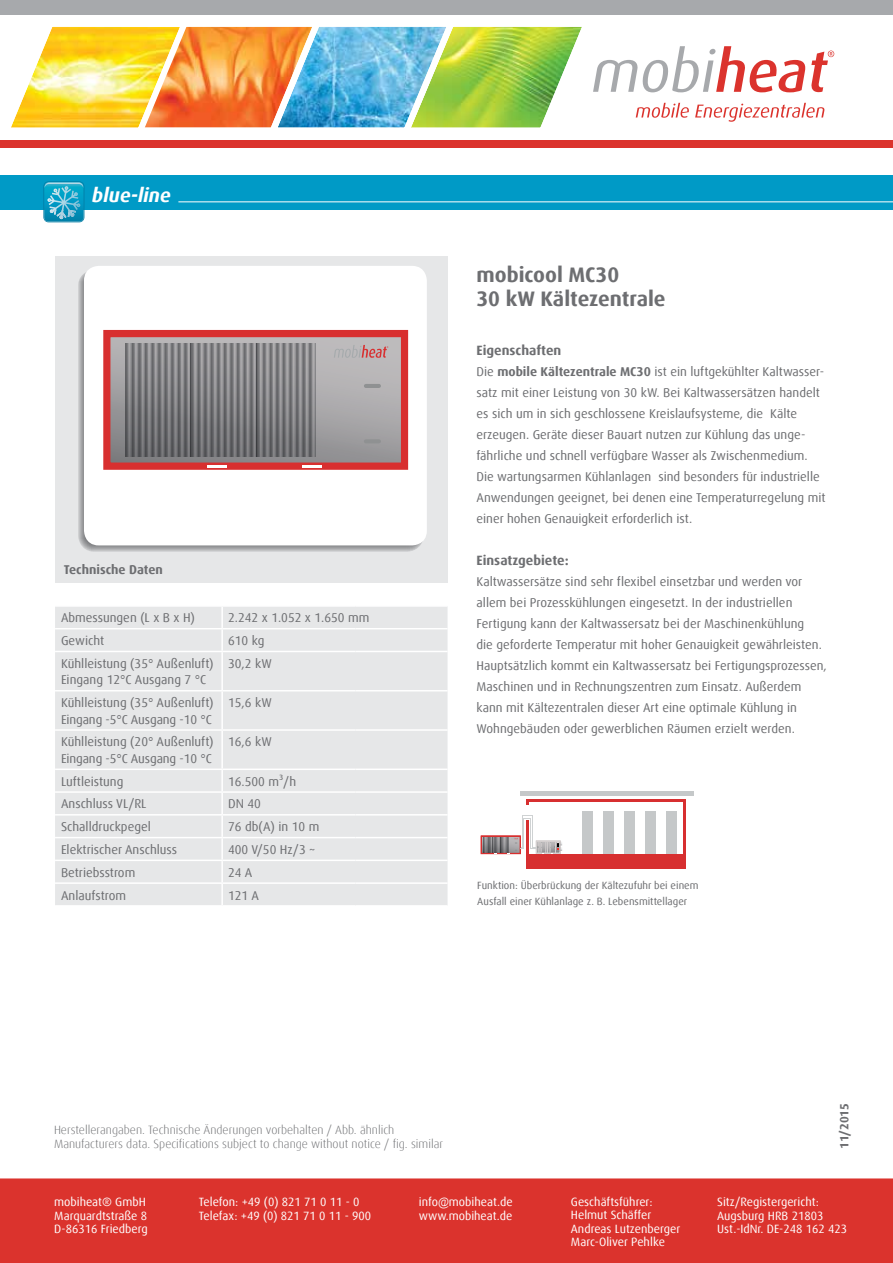
<style>
.page{position:relative;width:893px;height:1263px;background:#fff}
.page>*{position:absolute;margin:0;border:0;box-sizing:border-box;transform-origin:0 0}
.t1{font:700 21px/24px "Dax Offc Pro";color:#6d6e71}
.t2{font:italic 700 19.5px "Dax Offc Pro";color:#fff}
.t3{font:700 13.5px "Dax Offc Pro";color:#6d6e71}
.t4{font:12.75px/21px "Dax Offc Pro";color:#6d6e71}
.t5{font:700 12.75px "Dax Offc Pro";color:#6d6e71}
.t6{font:12px/13.5px "Dax Offc Pro";color:#fff}
.t7{font:300 12px/14.4px "Dax Offc Pro";color:#6d6e71}
.t8{font:700 12px "Dax Offc Pro";color:#6d6e71}
.t9{font:10.5px/16.5px "Dax Offc Pro";color:#6d6e71}
.s1{font-weight:700}
</style>
<div class="page">
<div style="left:0;top:0;width:893px;height:15px;background:#a7a9ac"></div>
<div style="left:0;top:140px;width:893px;height:7px;background:#db332d"></div>
<img style="left:11px;top:26px;width:823px;height:102px">
<div style="left:0;top:1178px;width:893px;height:85px;background:#db332d"></div>
<div style="left:0;top:176px;width:893px;height:34px;background:#009ac6"></div>
<hr style="left:178px;top:201px;width:715px;height:1px;background:#fff">
<svg style="left:43px;top:181px;width:41px;height:41px"></svg>
<img style="left:45px;top:183px;width:38px;height:6px">
<img style="left:47px;top:186px;width:33px;height:33px">
<div style="left:55px;top:256px;width:393px;height:326px;background:#e6e7e8"></div>
<svg style="left:78px;top:270px;width:346px;height:282px;background:#afb0b2"></svg>
<div style="left:84px;top:266px;width:343px;height:279px;background:#fff;border-radius:15px"></div>
<div style="left:55px;top:607px;width:393px;height:298px;background:#e6e7e8"></div>
<hr style="left:221px;top:607px;width:2px;height:21px;background:#fff">
<hr style="left:221px;top:629px;width:2px;height:22px;background:#fff">
<hr style="left:221px;top:652px;width:2px;height:38px;background:#fff">
<hr style="left:221px;top:691px;width:2px;height:38px;background:#fff">
<hr style="left:221px;top:731px;width:2px;height:37px;background:#fff">
<hr style="left:221px;top:770px;width:2px;height:21px;background:#fff">
<hr style="left:221px;top:793px;width:2px;height:21px;background:#fff">
<hr style="left:221px;top:815px;width:2px;height:22px;background:#fff">
<hr style="left:221px;top:838px;width:2px;height:22px;background:#fff">
<hr style="left:221px;top:861px;width:2px;height:21px;background:#fff">
<hr style="left:221px;top:884px;width:2px;height:21px;background:#fff">
<hr style="left:55px;top:651px;width:167px;height:1px;background:#fff">
<hr style="left:222px;top:651px;width:133px;height:1px;background:#fff">
<hr style="left:355px;top:651px;width:93px;height:1px;background:#fff">
<hr style="left:55px;top:690px;width:167px;height:1px;background:#fff">
<hr style="left:222px;top:690px;width:133px;height:1px;background:#fff">
<hr style="left:355px;top:690px;width:93px;height:1px;background:#fff">
<hr style="left:55px;top:729px;width:167px;height:2px;background:#fff">
<hr style="left:222px;top:729px;width:133px;height:2px;background:#fff">
<hr style="left:355px;top:729px;width:93px;height:2px;background:#fff">
<hr style="left:55px;top:768px;width:167px;height:2px;background:#fff">
<hr style="left:222px;top:768px;width:133px;height:2px;background:#fff">
<hr style="left:355px;top:768px;width:93px;height:2px;background:#fff">
<hr style="left:55px;top:791px;width:167px;height:2px;background:#fff">
<hr style="left:222px;top:791px;width:133px;height:2px;background:#fff">
<hr style="left:355px;top:791px;width:93px;height:2px;background:#fff">
<hr style="left:55px;top:814px;width:167px;height:1px;background:#fff">
<hr style="left:222px;top:814px;width:133px;height:1px;background:#fff">
<hr style="left:355px;top:814px;width:93px;height:1px;background:#fff">
<hr style="left:55px;top:837px;width:167px;height:1px;background:#fff">
<hr style="left:222px;top:837px;width:133px;height:1px;background:#fff">
<hr style="left:355px;top:837px;width:93px;height:1px;background:#fff">
<hr style="left:55px;top:860px;width:167px;height:1px;background:#fff">
<hr style="left:222px;top:860px;width:133px;height:1px;background:#fff">
<hr style="left:355px;top:860px;width:93px;height:1px;background:#fff">
<hr style="left:55px;top:882px;width:167px;height:2px;background:#fff">
<hr style="left:222px;top:882px;width:133px;height:2px;background:#fff">
<hr style="left:355px;top:882px;width:93px;height:2px;background:#fff">
<hr style="left:55px;top:628px;width:167px;height:1px;background:#fff">
<hr style="left:222px;top:628px;width:133px;height:1px;background:#fff">
<hr style="left:355px;top:628px;width:93px;height:1px;background:#fff">
<svg style="left:103px;top:329px;width:306px;height:141px;background:#998082"></svg>
<div style="left:527px;top:799px;width:159px;height:70px;background:#d72f30"></div>
<div style="left:529px;top:802px;width:154px;height:52px;background:#fff"></div>
<div style="left:645px;top:811px;width:10px;height:42px;background:#c5c8c9"></div>
<div style="left:582px;top:811px;width:10px;height:42px;background:#c5c8c9"></div>
<div style="left:520px;top:791px;width:174px;height:5px;background:#c5c8c9"></div>
<div style="left:604px;top:811px;width:10px;height:42px;background:#c5c8c9"></div>
<div style="left:624px;top:811px;width:10px;height:42px;background:#c5c8c9"></div>
<div style="left:525px;top:805px;width:6px;height:14px;background:#fff"></div>
<div style="left:667px;top:811px;width:10px;height:42px;background:#c5c8c9"></div>
<hr style="left:522px;top:815px;width:1px;height:33px;background:#cfd2d3">
<hr style="left:523px;top:818px;width:1px;height:31px;background:#cfd2d3">
<hr style="left:530px;top:818px;width:1px;height:31px;background:#cfd2d3">
<hr style="left:532px;top:815px;width:1px;height:33px;background:#cfd2d3">
<svg style="left:523px;top:815px;width:9px;height:4px"></svg>
<svg style="left:480px;top:835px;width:43px;height:19px"></svg>
<svg style="left:531px;top:840px;width:31px;height:14px"></svg>
<h2 class="t2" style="left:92px;top:183px;width:80px">blue-line</h2>
<h1 class="t1" style="left:476px;top:263px;width:191px">mobicool MC30<br>30 kW Kältezentrale</h1>
<p class="t3" style="left:476px;top:341px;width:86px">Eigenschaften</p>
<p class="t4" style="left:476px;top:361px;width:351px">Die <span class="s1">mobile Kältezentrale MC30</span> ist ein luftgekühlter Kaltwasser&shy;satz mit einer Leistung von 30 kW. Bei Kaltwassersätzen handelt es sich um in sich geschlossene Kreislaufsysteme, die Kälte erzeugen. Geräte dieser Bauart nutzen zur Kühlung das unge&shy;fährliche und schnell verfügbare Wasser als Zwischenmedium.<br>Die wartungsarmen Kühlanlagen sind besonders für industrielle Anwendungen geeignet, bei denen eine Temperaturregelung mit einer hohen Genauigkeit erforderlich ist.</p>
<p class="t3" style="left:476px;top:551px;width:94px">Einsatzgebiete:</p>
<p class="t4" style="left:476px;top:571px;width:352px">Kaltwassersätze sind sehr flexibel einsetzbar und werden vor allem bei Prozesskühlungen eingesetzt. In der industriellen Fertigung kann der Kaltwassersatz bei der Maschinenkühlung<br>die geforderte Temperatur mit hoher Genauigkeit gewährleisten.<br>Hauptsätzlich kommt ein Kaltwassersatz bei Fertigungsprozessen, Maschinen und in Rechnungszentren zum Einsatz. Außerdem kann mit Kältezentralen dieser Art eine optimale Kühlung in Wohngebäuden oder gewerblichen Räumen erzielt werden.</p>
<p class="t5" style="left:64px;top:561px;width:101px">Technische Daten</p>
<p class="t4" style="left:61px;top:607px;width:136px">Abmessungen (L x B x H)</p>
<p class="t4" style="left:228px;top:607px;width:143px">2.242 x 1.052 x 1.650 mm</p>
<p class="t4" style="left:61px;top:630px;width:45px">Gewicht</p>
<p class="t4" style="left:228px;top:630px;width:38px">610 kg</p>
<p class="t4" style="left:61px;top:655px;width:154px;line-height:16.5px">Kühlleistung (35° Außenluft)<br>Eingang 12°C Ausgang 7 °C</p>
<p class="t4" style="left:228px;top:653px;width:45px">30,2 kW</p>
<p class="t4" style="left:61px;top:694px;width:154px;line-height:16.5px">Kühlleistung (35° Außenluft)<br>Eingang -5°C Ausgang -10 °C</p>
<p class="t4" style="left:228px;top:692px;width:45px">15,6 kW</p>
<p class="t4" style="left:61px;top:734px;width:154px;line-height:16.5px">Kühlleistung (20° Außenluft)<br>Eingang -5°C Ausgang -10 °C</p>
<p class="t4" style="left:228px;top:731px;width:45px">16,6 kW</p>
<p class="t4" style="left:61px;top:771px;width:64px">Luftleistung</p>
<p class="t4" style="left:228px;top:771px;width:70px">16.500 m³/h</p>
<p class="t4" style="left:61px;top:793px;width:87px">Anschluss VL/RL</p>
<p class="t4" style="left:228px;top:793px;width:34px">DN 40</p>
<p class="t4" style="left:61px;top:816px;width:91px">Schalldruckpegel</p>
<p class="t4" style="left:228px;top:816px;width:93px">76 db(A) in 10 m</p>
<p class="t4" style="left:61px;top:839px;width:118px">Elektrischer Anschluss</p>
<p class="t4" style="left:228px;top:839px;width:89px">400 V/50 Hz/3 ~</p>
<p class="t4" style="left:61px;top:862px;width:76px">Betriebsstrom</p>
<p class="t4" style="left:228px;top:862px;width:26px">24 A</p>
<p class="t4" style="left:61px;top:885px;width:67px">Anlaufstrom</p>
<p class="t4" style="left:228px;top:885px;width:32px">121 A</p>
<p class="t9" style="left:477px;top:877px;width:223px">Funktion: Überbrückung der Kältezufuhr bei einem<br>Ausfall einer Kühlanlage z. B. Lebensmittellager</p>
<p class="t7" style="left:54px;top:1122px;width:391px">Herstellerangaben. Technische Änderungen vorbehalten / Abb. ähnlich<br>Manufacturers data. Specifications subject to change without notice / fig. similar</p>
<p class="t8" style="left:836px;top:1149px;width:48px;rotate:-90deg">11/2015</p>
<p class="t6" style="left:199px;top:1195px;width:174px">Telefon: +49 (0) 821 71 0 11 - 0<br>Telefax: +49 (0) 821 71 0 11 - 900</p>
<p class="t6" style="left:419px;top:1195px;width:95px">info@mobiheat.de www.mobiheat.de</p>
<p class="t6" style="left:571px;top:1195px;width:111px">Geschäftsführer:<br>Helmut Schäffer<br>Andreas Lutzenberger<br>Marc-Oliver Pehlke</p>
<p class="t6" style="left:54px;top:1195px;width:95px">mobiheat® GmbH<br>Marquardtstraße 8<br>D-86316 Friedberg</p>
<p class="t6" style="left:717px;top:1195px;width:131px">Sitz/Registergericht:<br>Augsburg HRB 21803<br>Ust.-IdNr. DE-248 162 423</p>
</div>
